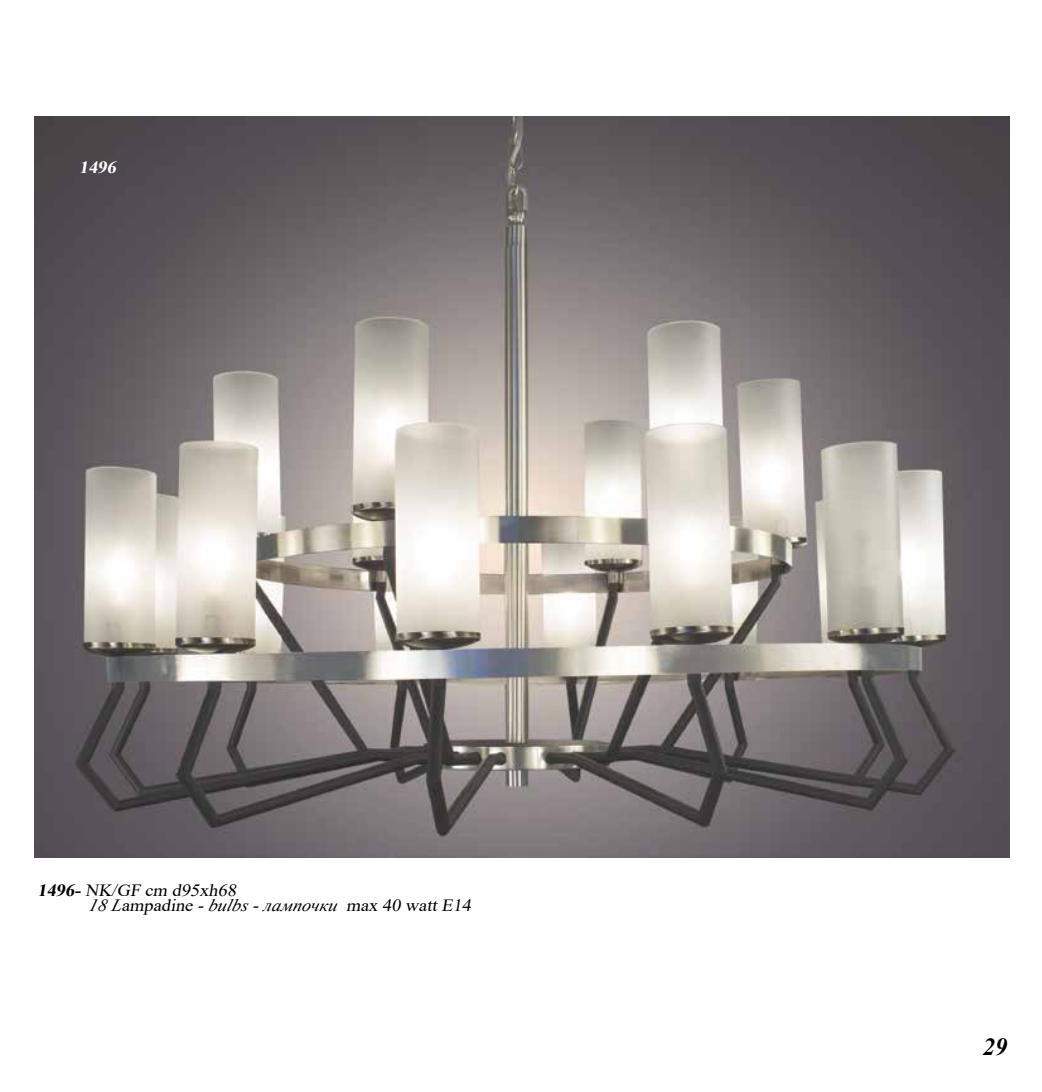
<style>
.page{position:relative;width:1042px;height:1092px;background:#fff}
.page>*{position:absolute;margin:0;border:0;box-sizing:border-box;transform-origin:0 0}
.t1{font:italic 700 24.5px "Times New Roman";color:#000}
.t2{font:italic 17.15px/14.7px "Times New Roman";color:#000;scale:1.07 1}
.t3{font:italic 700 17.15px "Times New Roman";color:#fff;scale:1.07 1}
.s1{font-weight:700}
.s2{font-style:inherit}
</style>
<div class="page">
<img style="left:35px;top:117px;width:974px;height:740px">
<p class="t3" style="left:79px;top:155px;width:39px">1496</p>
<p class="t2" style="left:88px;top:882px;width:363px;text-indent:-51px"><span class="s1">1496-</span>NK/GF cm d95xh68<br><span class="s2">18 L</span>ampadine <span class="s2">-bulbs -л ампочки</span> max 40 wattE14</p>
<h1 class="t1" style="left:983px;top:1029px;width:26px">29</h1>
</div>
